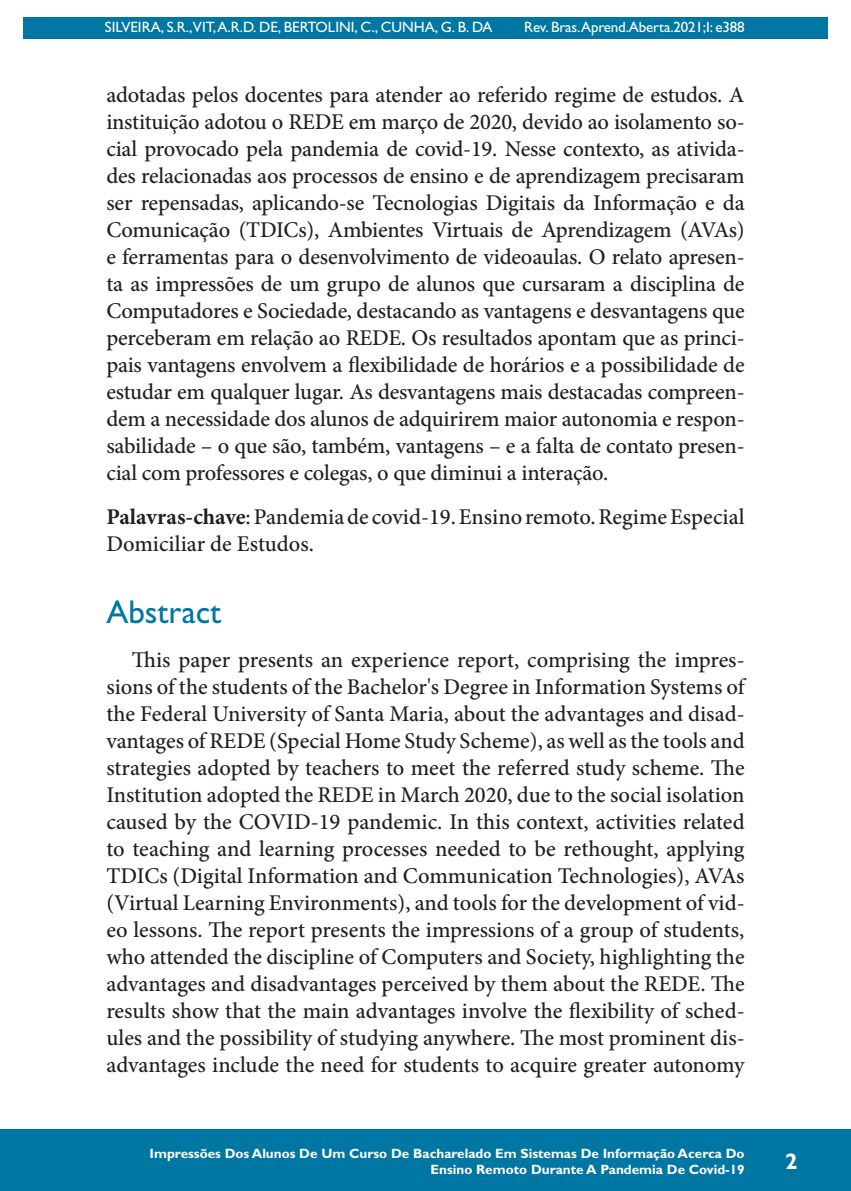
<style>
.page{position:relative;width:851px;height:1191px;background:#fff}
.page>*{position:absolute;margin:0;border:0;box-sizing:border-box;transform-origin:0 0}
.Titulo{font:33px "Gill Sans Std";color:#0076a3}
.Texto_corrido{font:500 22.5px/27px "Minion Pro";letter-spacing:-.01em;color:#231f20;text-align:justify}
.palavras-chave{font:500 22.5px/27px "Minion Pro";color:#231f20}
.t1{font:700 22.5px "Gill Sans Std";color:#fff}
.t2{font:15px "Gill Sans Std";letter-spacing:-.01em;color:#fff}
.t3{font:700 13.5px/16.2px "Gill Sans Std";color:#fff;text-align:right}
.s1{font-weight:700}
</style>
<div class="page">
<hr style="left:104px;top:0;width:1px;height:467px;background:#0076a3">
<div style="left:23px;top:17px;width:804px;height:21px;background:#0076a3"></div>
<div style="left:0;top:1129px;width:850px;height:62px;background:#0076a3"></div>
<p class="t2" style="left:105px;top:18px;width:389px">SILVEIRA, S.R.,VIT, A.R.D. DE, BERTOLINI, C., CUNHA, G. B. DA</p>
<p class="t2" style="left:524px;top:18px;width:222px">Rev. Bras.Aprend.Aberta.2021;I: e388</p>
<p class="Texto_corrido" style="left:106px;top:81px;width:639px">adotadas pelos docentes para atender ao referido regime de estudos. A instituição adotou o REDE em março de 2020, devido ao isolamento so&shy;cial provocado pela pandemia de covid-19. Nesse contexto, as ativida&shy;des relacionadas aos processos de ensino e de aprendizagem precisaram ser repensadas, aplicando-se Tecnologias Digitais da Informação e da Comunicação (TDICs), Ambientes Virtuais de Aprendizagem (AVAs) e ferramentas para o desenvolvimento de videoaulas. O relato apresen&shy;ta as impressões de um grupo de alunos que cursaram a disciplina de Computadores e Sociedade, destacando as vantagens e desvantagens que perceberam em relação ao REDE. Os resultados apontam que as princi&shy;pais vantagens envolvem a flexibilidade de horários e a possibilidade de estudar em qualquer lugar. As desvantagens mais destacadas compreen&shy;dem a necessidade dos alunos de adquirirem maior autonomia e respon&shy;sabilidade – o que são, também, vantagens – e a falta de contato presen&shy;cial com professores e colegas, o que diminui a interação.</p>
<p class="palavras-chave" style="left:106px;top:503px;width:639px"><span class="s1">Palavras-chave</span>: Pandemia de covid-19. Ensino remoto. Regime Especial<br>Domiciliar de Estudos.</p>
<p class="Titulo" style="left:106px;top:592px;width:116px">Abstract</p>
<p class="Texto_corrido" style="left:106px;top:646px;width:639px;text-indent:26px">This paper presents an experience report, comprising the impres&shy;sions of the students of the Bachelor's Degree in Information Systems of the Federal University of Santa Maria, about the advantages and disad&shy;vantages of REDE (Special Home Study Scheme), as well as the tools and strategies adopted by teachers to meet the referred study scheme. The Institution adopted the REDE in March 2020, due to the social isolation caused by the COVID-19 pandemic. In this context, activities related to teaching and learning processes needed to be rethought, applying TDICs (Digital Information and Communication Technologies), AVAs (Virtual Learning Environments), and tools for the development of vid&shy;eo lessons. The report presents the impressions of a group of students, who attended the discipline of Computers and Society, highlighting the advantages and disadvantages perceived by them about the REDE. The results show that the main advantages involve the flexibility of sched&shy;ules and the possibility of studying anywhere. The most prominent dis&shy;advantages include the need for students to acquire greater autonomy</p>
<p class="t3" style="left:150px;top:1145px;width:596px">Impressões Dos Alunos De Um Curso De Bacharelado Em Sistemas De Informação Acerca Do<br>Ensino Remoto Durante A Pandemia De Covid-19</p>
<p class="t1" style="left:785px;top:1148px;width:14px">2</p>
</div>
